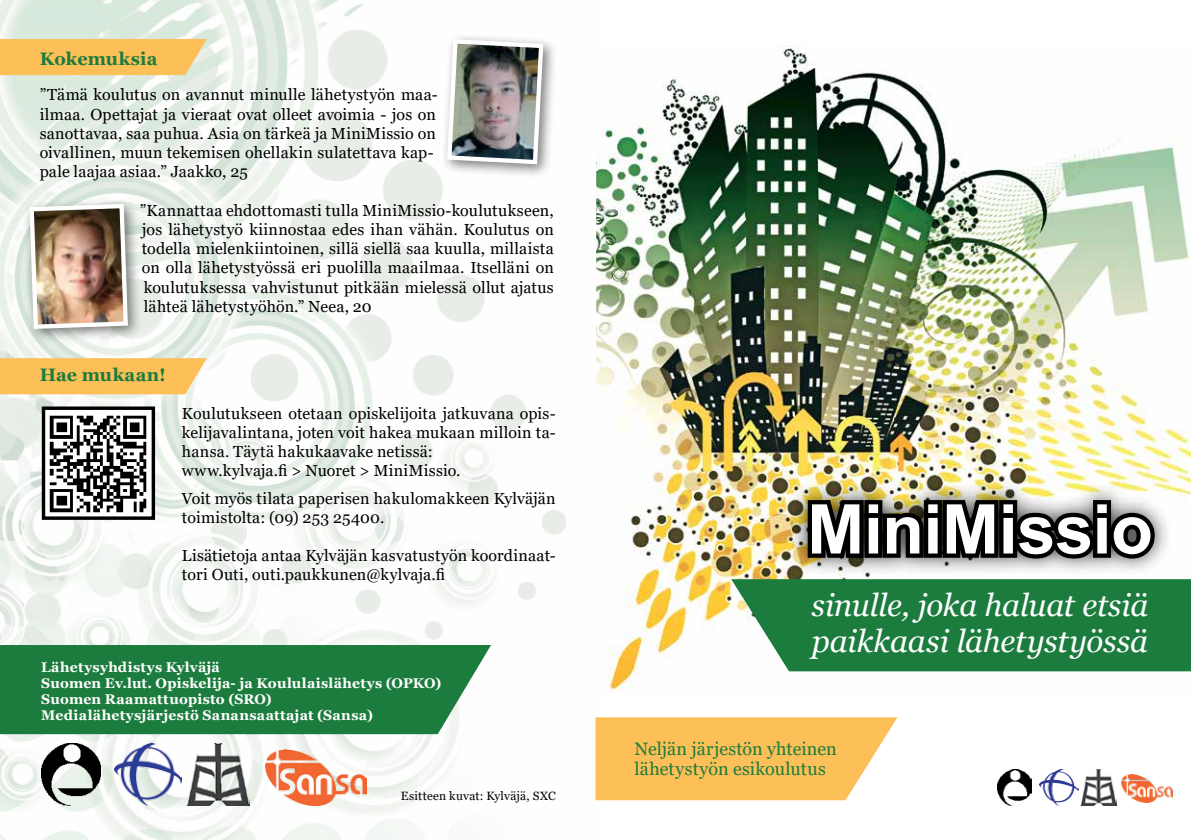
<style>
.page{position:relative;width:1191px;height:840px;background:#fff}
.page>*{position:absolute;margin:0;border:0;box-sizing:border-box;transform-origin:0 0}
.t1{font:700 68.6px "Arial";letter-spacing:-.005em;color:#fff}
.t2{font:italic 31.4px/35.6px "Georgia";letter-spacing:-.005em;color:#fff}
.t3{font:18px/20px "Georgia";letter-spacing:.005em;color:#1b7c3d}
.t4{font:700 18px "Georgia";letter-spacing:.01em;color:#1b7c3d}
.t5{font:16px/19.2px "Georgia";letter-spacing:.015em;color:#000}
.t6{font:700 14px/16px "Georgia";letter-spacing:.02em;color:#fff}
.t7{font:12px "Georgia";letter-spacing:.015em;color:#000}
</style>
<div class="page">
<img style="left:596px;top:45px;width:595px;height:646px">
<img style="left:0;top:0;width:596px;height:839px">
<svg style="left:731px;top:579px;width:460px;height:92px;fill:#1b7c3d"></svg>
<svg style="left:595px;top:717px;width:302px;height:82px"></svg>
<div style="left:0;top:644px;width:491px;height:89px;background:#1b7c3d"></div>
<div style="left:788px;top:481px;width:385px;height:95px;background:#000;opacity:.75"></div>
<img style="left:803px;top:445px;width:357px;height:126px">
<img style="left:997px;top:769px;width:34px;height:35px">
<img style="left:1081px;top:769px;width:35px;height:35px">
<img style="left:1039px;top:769px;width:39px;height:35px">
<img style="left:1121px;top:774px;width:51px;height:28px">
<img style="left:41px;top:743px;width:59px;height:62px">
<img style="left:186px;top:743px;width:63px;height:62px">
<img style="left:115px;top:743px;width:67px;height:62px">
<svg style="left:0;top:358px;width:207px;height:36px"></svg>
<div style="left:0;top:39px;width:207px;height:36px;background:#fdbf58"></div>
<div style="left:441px;top:33px;width:116px;height:145px;background:#000;opacity:.5"></div>
<img style="left:445px;top:37px;width:100px;height:129px">
<div style="left:23px;top:197px;width:120px;height:146px;background:#000;opacity:.5"></div>
<img style="left:27px;top:201px;width:103px;height:130px">
<img style="left:265px;top:749px;width:101px;height:55px">
<img style="left:46px;top:410px;width:105px;height:105px">
<div style="left:42px;top:406px;width:113px;height:113px;border:3px solid #000"></div>
<p class="t4" style="left:40px;top:47px;width:119px">Kokemuksia</p>
<p class="t5" style="left:40px;top:85px;width:399px">”Tämä koulutus on avannut minulle lähetystyön maa&shy;ilmaa. Opettajat ja vieraat ovat olleet avoimia - jos on sanottavaa, saa puhua. Asia on tärkeä ja MiniMissio on oivallinen, muun tekemisen ohellakin sulatettava kap&shy;pale laajaa asiaa.” Jaakko, 25</p>
<p class="t5" style="left:140px;top:201px;width:416px;text-align:justify">”Kannattaa ehdottomasti tulla MiniMissio-koulutukseen, jos lähetystyö kiinnostaa edes ihan vähän. Koulutus on todella mielenkiintoinen, sillä siellä saa kuulla, millaista on olla lähetystyössä eri puolilla maailmaa. Itselläni on koulutuksessa vahvistunut pitkään mielessä ollut ajatus lähteä lähetystyöhön.” Neea, 20</p>
<p class="t4" style="left:40px;top:363px;width:128px">Hae mukaan!</p>
<p class="t5" style="left:182px;top:403px;width:375px">Koulutukseen otetaan opiskelijoita jatkuvana opis&shy;kelijavalintana, joten voit hakea mukaan milloin ta&shy;hansa. Täytä hakukaavake netissä:<br>www.kylvaja.fi &gt; Nuoret &gt; MiniMissio.</p>
<p class="t5" style="left:182px;top:488px;width:375px">Voit myös tilata paperisen hakulomakkeen Kylväjän toimistolta: (09) 253 25400.</p>
<p class="t5" style="left:182px;top:546px;width:375px">Lisätietoja antaa Kylväjän kasvatustyön koordinaat&shy;tori Outi, outi.paukkunen@kylvaja.fi</p>
<p class="t6" style="left:41px;top:659px;width:402px">Lähetysyhdistys Kylväjä<br>Suomen Ev.lut. Opiskelija- ja Koululaislähetys (OPKO)<br>Suomen Raamattuopisto (SRO)<br>Medialähetysjärjestö Sanansaattajat (Sansa)</p>
<p class="t7" style="left:401px;top:788px;width:156px">Esitteen kuvat: Kylväjä, SXC</p>
<h1 class="t1" style="left:807px;top:480px;width:347px">MiniMissio</h1>
<h2 class="t2" style="left:811px;top:587px;width:339px">sinulle, joka haluat etsiä paikkaasi lähetystyössä</h2>
<p class="t3" style="left:634px;top:738px;width:204px">Neljän järjestön yhteinen lähetystyön esikoulutus</p>
</div>
